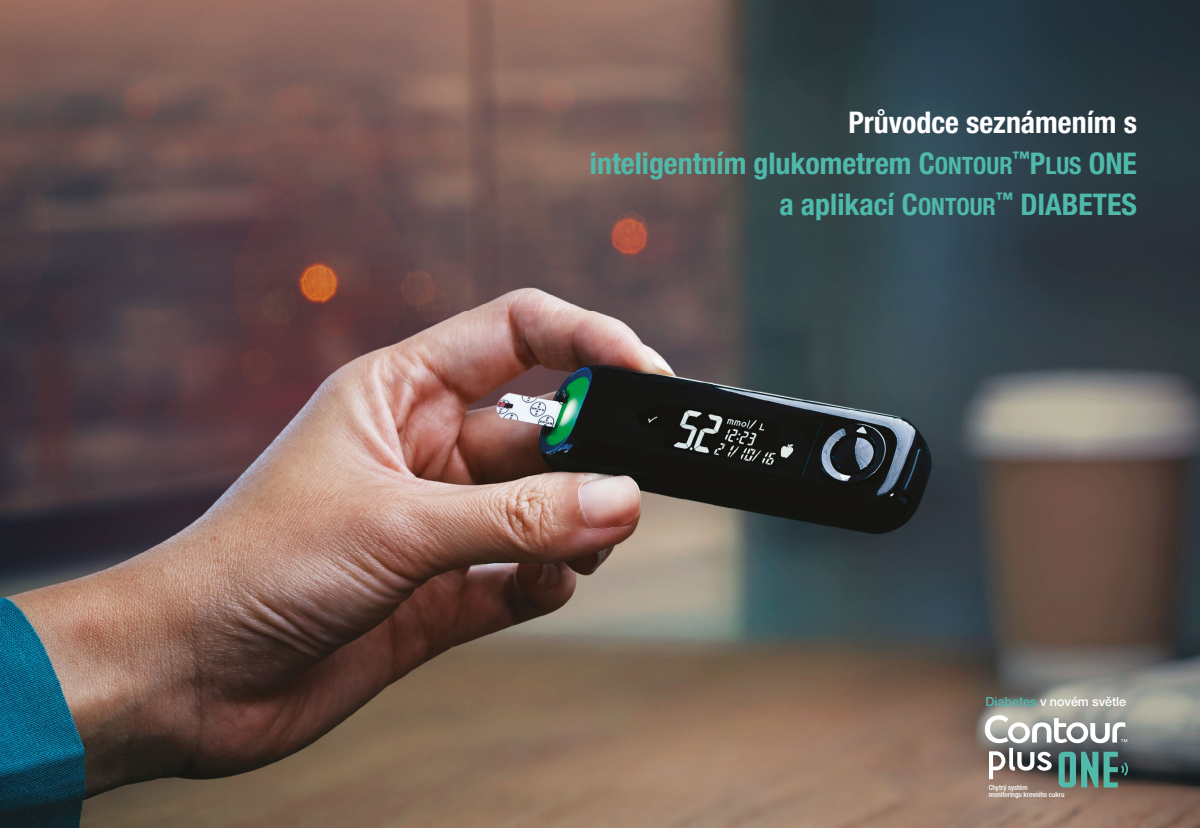
<style>
.page{position:relative;width:1200px;height:828px;background:#fff}
.page>*{position:absolute;margin:0;border:0;box-sizing:border-box;transform-origin:0 0}
.t1{font:700 condensed 29.85px/41.2px "Helvetica Neue LT Pro";color:#4fbaab;text-align:right}
.t2{font:500 12.6px "Helvetica Neue LT Pro";letter-spacing:-.005em;color:#fff}
.t3{font:500 condensed 7.2px/7.5px "Helvetica Neue LT Std";color:#fff}
.s1{color:#fff}
.s2{font-family:"Helvetica Neue LT Pro Bd Cn SC800";font-weight:400;font-stretch:normal;font-size:23.85px}
.s3{color:#51baab}
</style>
<div class="page">
<img style="left:0;top:0;width:1200px;height:827px">
<svg style="left:984px;top:715px;width:144px;height:72px"></svg>
<p class="t1" style="left:590px;top:101px;width:549px"><span class="s1">Průvodce seznámením s<br></span>inteligentním glukometrem C<span class="s2">ONTOUR</span><sup>™</sup>P<span class="s2">LUS</span> ONE a aplikací C<span class="s2">ONTOUR</span><sup>™</sup> DIABETES</p>
<p class="t2" style="left:986px;top:693px;width:142px"><span class="s3">Diabetes</span> v novém světle</p>
<p class="t3" style="left:989px;top:783px;width:77px">Chytrý systém<br>monitoringu krevního cukru</p>
</div>
